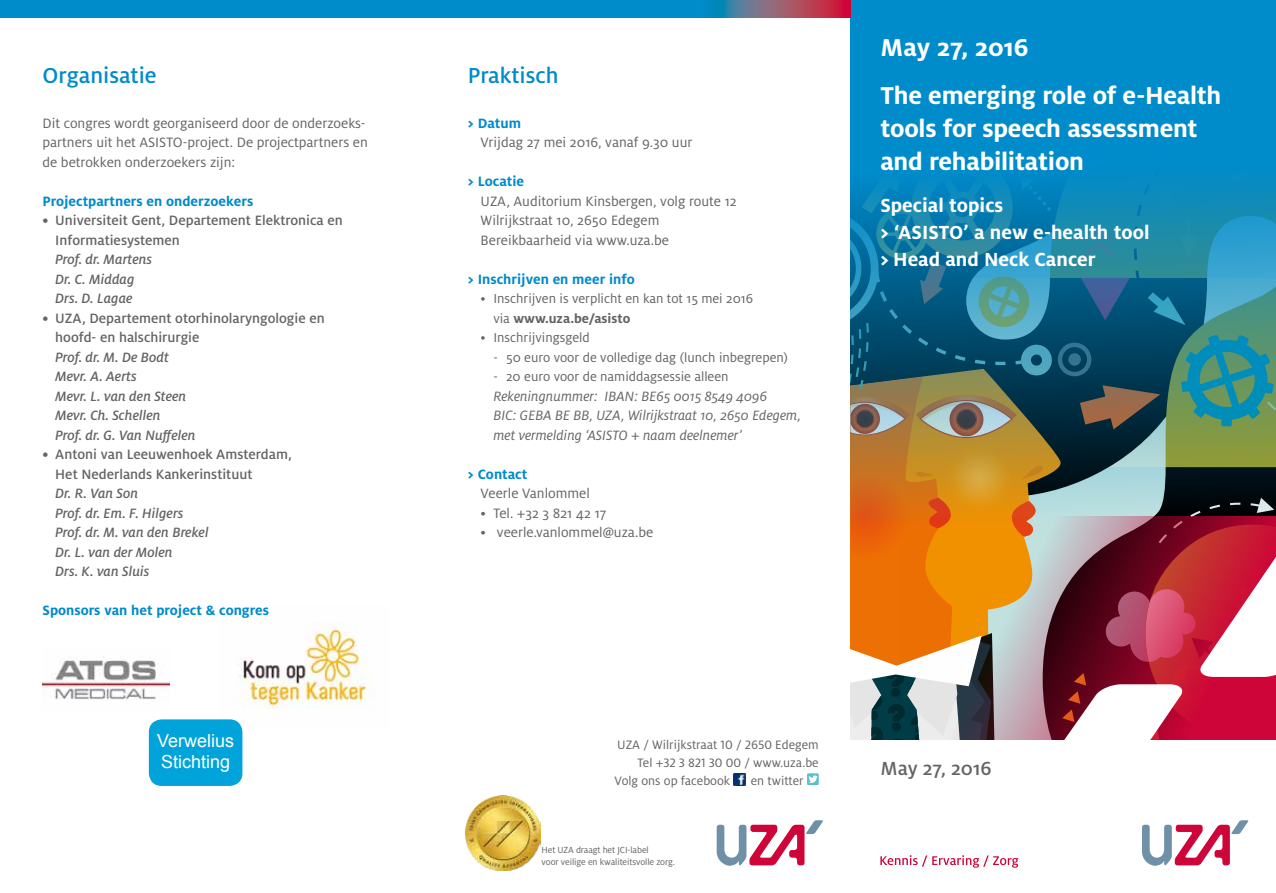
<style>
.page{position:relative;width:1276px;height:893px;background:#fff}
.page>*{position:absolute;margin:0;border:0;box-sizing:border-box;transform-origin:0 0}
.t1{font:700 27px/48px "Milo OT";letter-spacing:-.01em;color:#fff}
.t2{font:500 24px "Milo OT";color:#008bcb}
.t3{font:700 21px/27px "Milo OT";color:#fff}
.t4{font:500 21px "Milo OT";color:#646363}
.t5{font:18px/21px "Arial";color:#fff}
.t6{font:15px/19.5px "Milo OT";color:#646363}
.t7{font:italic 500 15px/19.5px "Milo OT";color:#646363}
.t8{font:500 15px/19.5px "Milo OT";color:#646363}
.t9{font:italic 15px/19.5px "Milo OT";color:#646363}
.t10{font:700 15px "Milo OT";color:#008bcb}
.t11{font:14.25px/19.5px "Milo OT";color:#646363}
.t12{font:13.5px "Milo OT";color:#646363}
.t13{font:9.75px/11.2px "Milo OT";letter-spacing:-.01em;color:#646363}
.s1{font-weight:700}
</style>
<div class="page">
<img style="left:233px;top:622px;width:142px;height:105px">
<svg style="left:850px;top:536px;width:426px;height:204px;background:#bb6f60"></svg>
<svg style="left:850px;top:0;width:426px;height:536px;background:#2f7d94"></svg>
<div style="left:0;top:0;width:425px;height:17px;background:#008bcb"></div>
<svg style="left:425px;top:0;width:425px;height:17px;background:#2c7aae"></svg>
<img style="left:43px;top:657px;width:126px;height:42px">
<div style="left:149px;top:719px;width:93px;height:67px;background:#00a4da;border-radius:13px"></div>
<svg style="left:1142px;top:820px;width:106px;height:46px"></svg>
<svg style="left:880px;top:855px;width:138px;height:13px"></svg>
<svg style="left:716px;top:820px;width:107px;height:46px"></svg>
<svg style="left:733px;top:773px;width:12px;height:12px"></svg>
<div style="left:807px;top:773px;width:12px;height:12px;background:#58bfcf"></div>
<svg style="left:808px;top:775px;width:9px;height:8px"></svg>
<img style="left:466px;top:796px;width:74px;height:75px">
<h2 class="t2" style="left:43px;top:62px;width:116px">Organisatie</h2>
<p class="t6" style="left:43px;top:113px;width:327px">Dit congres wordt georganiseerd door de onderzoeks&shy;partners uit het ASISTO-project. De projectpartners en de betrokken onderzoekers zijn:</p>
<p class="t10" style="left:43px;top:192px;width:212px">Projectpartners en onderzoekers</p>
<p class="t8" style="left:55px;top:211px;width:289px;text-indent:-13px">• Universiteit Gent, Departement Elektronica en<br>Informatiesystemen</p>
<p class="t7" style="left:55px;top:250px;width:98px">Prof. dr. Martens<br>Dr. C. Middag<br>Drs. D. Lagae</p>
<p class="t8" style="left:55px;top:308px;width:271px;text-indent:-13px">• UZA, Departement otorhinolaryngologie en hoofd- en halschirurgie</p>
<p class="t7" style="left:55px;top:347px;width:142px">Prof. dr. M. De Bodt<br>Mevr. A. Aerts<br>Mevr. L. van den Steen<br>Mevr. Ch. Schellen<br>Prof. dr. G. Van Nuffelen</p>
<p class="t8" style="left:55px;top:445px;width:238px;text-indent:-13px">• Antoni van Leeuwenhoek Amsterdam,<br>Het Nederlands Kankerinstituut</p>
<p class="t7" style="left:55px;top:484px;width:155px">Dr. R. Van Son<br>Prof. dr. Em. F. Hilgers<br>Prof. dr. M. van den Brekel<br>Dr. L. van der Molen<br>Drs. K. van Sluis</p>
<p class="t10" style="left:43px;top:602px;width:228px">Sponsors van het project &amp; congres</p>
<h2 class="t2" style="left:468px;top:62px;width:92px">Praktisch</h2>
<p class="t10" style="left:468px;top:114px;width:55px">&gt; Datum</p>
<p class="t6" style="left:480px;top:133px;width:213px">Vrijdag 27 mei 2016, vanaf 9.30 uur</p>
<p class="t10" style="left:468px;top:173px;width:58px">&gt; Locatie</p>
<p class="t6" style="left:480px;top:191px;width:258px">UZA, Auditorium Kinsbergen, volg route 12<br>Wilrijkstraat 10, 2650 Edegem<br>Bereikbaarheid via www.uza.be</p>
<p class="t10" style="left:468px;top:270px;width:168px">&gt; Inschrijven en meer info</p>
<p class="t11" style="left:493px;top:289px;width:261px;text-indent:-13px">• Inschrijven is verplicht en kan tot 15 mei 2016 via <span class="s1">www.uza.be/asisto</span></p>
<p class="t11" style="left:480px;top:328px;width:111px">• Inschrijvingsgeld</p>
<p class="t11" style="left:493px;top:347px;width:296px">- 50 euro voor de volledige dag (lunch inbegrepen)</p>
<p class="t11" style="left:493px;top:367px;width:237px">- 20 euro voor de namiddagsessie alleen</p>
<p class="t9" style="left:493px;top:386px;width:309px">Rekeningnummer: IBAN: BE65 0015 8549 4096<br>BIC: GEBA BE BB, UZA, Wilrijkstraat 10, 2650 Edegem, met vermelding ‘ASISTO + naam deelnemer’</p>
<p class="t10" style="left:468px;top:465px;width:61px">&gt; Contact</p>
<p class="t6" style="left:480px;top:484px;width:111px">Veerle Vanlommel</p>
<p class="t6" style="left:480px;top:503px;width:127px">• Tel. +32 3 821 42 17</p>
<p class="t6" style="left:480px;top:523px;width:174px">• veerle.vanlommel@uza.be</p>
<p class="t5" style="left:157px;top:730px;width:79px">Verwelius<br>Stichting</p>
<p class="t12" style="left:617px;top:737px;width:203px">UZA / Wilrijkstraat 10 / 2650 Edegem</p>
<p class="t12" style="left:637px;top:755px;width:183px">Tel +32 3 821 30 00 / www.uza.be</p>
<p class="t12" style="left:614px;top:773px;width:117px">Volg ons op facebook</p>
<p class="t12" style="left:751px;top:773px;width:54px">en twitter</p>
<p class="t13" style="left:541px;top:845px;width:135px">Het UZA draagt het JCI-label<br>voor veilige en kwaliteitsvolle zorg.</p>
<h1 class="t1" style="left:880px;top:23px;width:342px">May 27, 2016<br>The emerging role of e-Health</h1>
<h1 class="t1" style="left:880px;top:112px;width:319px;line-height:33px">tools for speech assessment and rehabilitation</h1>
<h3 class="t3" style="left:880px;top:191px;width:271px">Special topics<br>&gt; ‘ASISTO’ a new e-health tool &gt; Head and Neck Cancer</h3>
<h3 class="t4" style="left:880px;top:756px;width:113px">May 27, 2016</h3>
</div>
